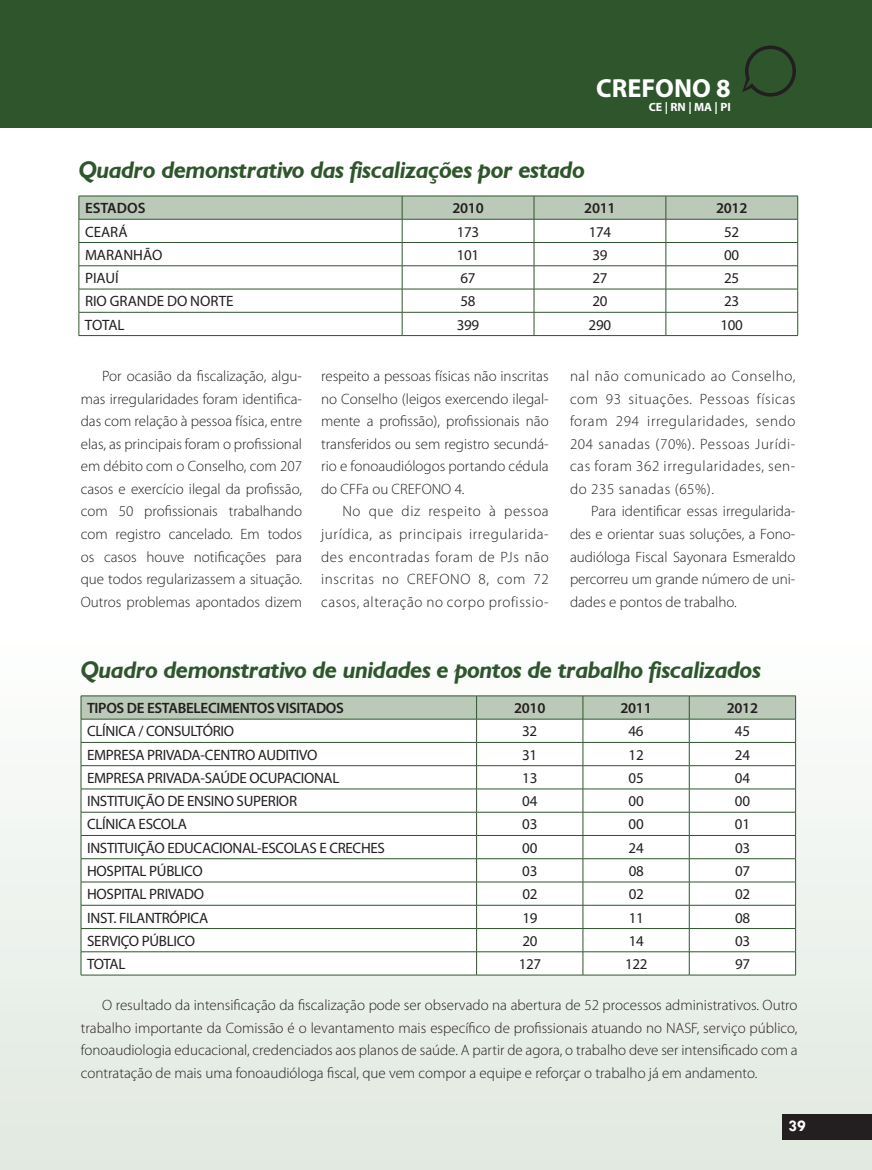
<style>
.page{position:relative;width:872px;height:1170px;background:#fff}
.page>*{position:absolute;margin:0;border:0;box-sizing:border-box;transform-origin:0 0}
.t1{font:700 26.25px "Myriad Pro";color:#fff}
.t2{font:italic 700 24px "Humanist 521 BT";letter-spacing:-.015em;color:#2e552c}
.t3{font:700 16.5px "Tw Cen";color:#fff}
.t4{font:300 15px/22.5px "Myriad Pro";color:#231f20;text-align:justify}
.t5{font:15px "Myriad Pro";letter-spacing:-.02em;color:#231f20}
.t6{font:600 15px "Myriad Pro";letter-spacing:-.02em;color:#231f20}
.t7{font:15px "Myriad Pro";color:#231f20}
.t8{font:600 15px "Myriad Pro";color:#231f20}
.t9{font:700 12px "Myriad Pro";color:#fff}
</style>
<div class="page">
<div style="left:0;top:563px;width:872px;height:606px;background:linear-gradient(to bottom,#fff,#dfe7de)"></div>
<div style="left:0;top:0;width:872px;height:127px;background:#2e552c"></div>
<div style="left:782px;top:1114px;width:90px;height:25px;background:#231f20"></div>
<svg style="left:742px;top:45px;width:54px;height:52px"></svg>
<svg style="left:81px;top:695px;width:715px;height:279px"></svg>
<hr style="left:81px;top:974px;width:395px;height:1px;background:#2e552c">
<hr style="left:476px;top:974px;width:107px;height:1px;background:#2e552c">
<hr style="left:583px;top:974px;width:106px;height:1px;background:#2e552c">
<hr style="left:689px;top:974px;width:106px;height:1px;background:#2e552c">
<svg style="left:79px;top:196px;width:719px;height:139px"></svg>
<hr style="left:79px;top:335px;width:323px;height:1px;background:#2e552c">
<hr style="left:402px;top:335px;width:132px;height:1px;background:#2e552c">
<hr style="left:534px;top:335px;width:132px;height:1px;background:#2e552c">
<hr style="left:666px;top:335px;width:132px;height:1px;background:#2e552c">
<h1 class="t1" style="left:596px;top:71px;width:136px">CREFONO 8</h1>
<p class="t9" style="left:648px;top:99px;width:84px">CE | RN | MA | PI</p>
<h2 class="t2" style="left:79px;top:155px;width:508px">Quadro demonstrativo das fiscalizações por estado</h2>
<p class="t8" style="left:85px;top:199px;width:62px">ESTADOS</p>
<p class="t6" style="left:452px;top:199px;width:33px">2010</p>
<p class="t6" style="left:584px;top:199px;width:33px">2011</p>
<p class="t6" style="left:716px;top:199px;width:33px">2012</p>
<p class="t5" style="left:85px;top:222px;width:44px">CEARÁ</p>
<p class="t5" style="left:457px;top:222px;width:24px">173</p>
<p class="t5" style="left:588px;top:222px;width:24px">174</p>
<p class="t5" style="left:724px;top:222px;width:17px">52</p>
<p class="t7" style="left:85px;top:245px;width:79px">MARANHÃO</p>
<p class="t5" style="left:457px;top:245px;width:24px">101</p>
<p class="t5" style="left:592px;top:245px;width:17px">39</p>
<p class="t5" style="left:724px;top:245px;width:17px">00</p>
<p class="t5" style="left:85px;top:269px;width:35px">PIAUÍ</p>
<p class="t5" style="left:460px;top:269px;width:17px">67</p>
<p class="t5" style="left:592px;top:269px;width:17px">27</p>
<p class="t5" style="left:724px;top:269px;width:17px">25</p>
<p class="t7" style="left:85px;top:292px;width:150px">RIO GRANDE DO NORTE</p>
<p class="t5" style="left:460px;top:292px;width:17px">58</p>
<p class="t5" style="left:592px;top:292px;width:17px">20</p>
<p class="t5" style="left:724px;top:292px;width:17px">23</p>
<p class="t5" style="left:85px;top:315px;width:41px">TOTAL</p>
<p class="t5" style="left:457px;top:315px;width:24px">399</p>
<p class="t5" style="left:588px;top:315px;width:24px">290</p>
<p class="t5" style="left:720px;top:315px;width:24px">100</p>
<p class="t4" style="left:81px;top:365px;width:223px;text-indent:21px">Por ocasião da fiscalização, algu&shy;mas irregularidades foram identifica&shy;das com relação à pessoa física, entre elas, as principais foram o profissional em débito com o Conselho, com 207 casos e exercício ilegal da profissão, com 50 profissionais trabalhando com registro cancelado. Em todos os casos houve notificações para que todos regularizassem a situação.<br>Outros problemas apontados dizem</p>
<p class="t4" style="left:321px;top:365px;width:229px">respeito a pessoas físicas não inscritas no Conselho (leigos exercendo ilegal&shy;mente a profissão), profissionais não transferidos ou sem registro secundá&shy;rio e fonoaudiólogos portando cédula do CFFa ou CREFONO 4.</p>
<p class="t4" style="left:321px;top:500px;width:229px;text-indent:21px">No que diz respeito à pessoa jurídica, as principais irregularida&shy;des encontradas foram de PJs não inscritas no CREFONO 8, com 72 casos, alteração no corpo profissio-</p>
<p class="t4" style="left:570px;top:365px;width:227px">nal não comunicado ao Conselho, com 93 situações. Pessoas físicas foram 294 irregularidades, sendo 204 sanadas (70%). Pessoas Jurídi&shy;cas foram 362 irregularidades, sen&shy;do 235 sanadas (65%).</p>
<p class="t4" style="left:570px;top:500px;width:227px;text-indent:21px">Para identificar essas irregularida&shy;des e orientar suas soluções, a Fono&shy;audióloga Fiscal Sayonara Esmeraldo percorreu um grande número de uni&shy;dades e pontos de trabalho.</p>
<h2 class="t2" style="left:81px;top:654px;width:682px">Quadro demonstrativo de unidades e pontos de trabalho fiscalizados</h2>
<p class="t6" style="left:87px;top:698px;width:258px">TIPOS DE ESTABELECIMENTOS VISITADOS</p>
<p class="t6" style="left:514px;top:698px;width:33px">2010</p>
<p class="t6" style="left:620px;top:698px;width:33px">2011</p>
<p class="t6" style="left:727px;top:698px;width:33px">2012</p>
<p class="t5" style="left:87px;top:722px;width:149px">CLÍNICA / CONSULTÓRIO</p>
<p class="t5" style="left:522px;top:722px;width:17px">32</p>
<p class="t5" style="left:628px;top:722px;width:17px">46</p>
<p class="t5" style="left:735px;top:722px;width:17px">45</p>
<p class="t5" style="left:87px;top:745px;width:232px">EMPRESA PRIVADA-CENTRO AUDITIVO</p>
<p class="t5" style="left:522px;top:745px;width:17px">31</p>
<p class="t5" style="left:628px;top:745px;width:17px">12</p>
<p class="t5" style="left:735px;top:745px;width:17px">24</p>
<p class="t5" style="left:87px;top:768px;width:254px">EMPRESA PRIVADA-SAÚDE OCUPACIONAL</p>
<p class="t5" style="left:522px;top:768px;width:17px">13</p>
<p class="t5" style="left:628px;top:768px;width:17px">05</p>
<p class="t5" style="left:735px;top:768px;width:17px">04</p>
<p class="t5" style="left:87px;top:791px;width:211px">INSTITUIÇÃO DE ENSINO SUPERIOR</p>
<p class="t5" style="left:522px;top:791px;width:17px">04</p>
<p class="t5" style="left:628px;top:791px;width:17px">00</p>
<p class="t5" style="left:735px;top:791px;width:17px">00</p>
<p class="t5" style="left:87px;top:815px;width:101px">CLÍNICA ESCOLA</p>
<p class="t5" style="left:522px;top:815px;width:17px">03</p>
<p class="t5" style="left:628px;top:815px;width:17px">00</p>
<p class="t5" style="left:735px;top:815px;width:17px">01</p>
<p class="t5" style="left:87px;top:838px;width:299px">INSTITUIÇÃO EDUCACIONAL-ESCOLAS E CRECHES</p>
<p class="t5" style="left:522px;top:838px;width:17px">00</p>
<p class="t5" style="left:628px;top:838px;width:17px">24</p>
<p class="t5" style="left:735px;top:838px;width:17px">03</p>
<p class="t5" style="left:87px;top:861px;width:117px">HOSPITAL PÚBLICO</p>
<p class="t5" style="left:522px;top:861px;width:17px">03</p>
<p class="t5" style="left:628px;top:861px;width:17px">08</p>
<p class="t5" style="left:735px;top:861px;width:17px">07</p>
<p class="t5" style="left:87px;top:884px;width:118px">HOSPITAL PRIVADO</p>
<p class="t5" style="left:522px;top:884px;width:17px">02</p>
<p class="t5" style="left:628px;top:884px;width:17px">02</p>
<p class="t5" style="left:735px;top:884px;width:17px">02</p>
<p class="t5" style="left:87px;top:908px;width:123px">INST. FILANTRÓPICA</p>
<p class="t5" style="left:522px;top:908px;width:17px">19</p>
<p class="t5" style="left:628px;top:908px;width:17px">11</p>
<p class="t5" style="left:735px;top:908px;width:17px">08</p>
<p class="t5" style="left:87px;top:931px;width:110px">SERVIÇO PÚBLICO</p>
<p class="t5" style="left:522px;top:931px;width:17px">20</p>
<p class="t5" style="left:628px;top:931px;width:17px">14</p>
<p class="t5" style="left:735px;top:931px;width:17px">03</p>
<p class="t5" style="left:87px;top:954px;width:40px">TOTAL</p>
<p class="t5" style="left:518px;top:954px;width:24px">127</p>
<p class="t5" style="left:625px;top:954px;width:24px">122</p>
<p class="t5" style="left:735px;top:954px;width:17px">97</p>
<p class="t4" style="left:81px;top:993px;width:718px;text-indent:21px">O resultado da intensificação da fiscalização pode ser observado na abertura de 52 processos administrativos. Outro trabalho importante da Comissão é o levantamento mais específico de profissionais atuando no NASF, serviço público, fonoaudiologia educacional, credenciados aos planos de saúde. A partir de agora, o trabalho deve ser intensificado com a contratação de mais uma fonoaudióloga fiscal, que vem compor a equipe e reforçar o trabalho já em andamento.</p>
<p class="t3" style="left:788px;top:1116px;width:19px">39</p>
</div>
